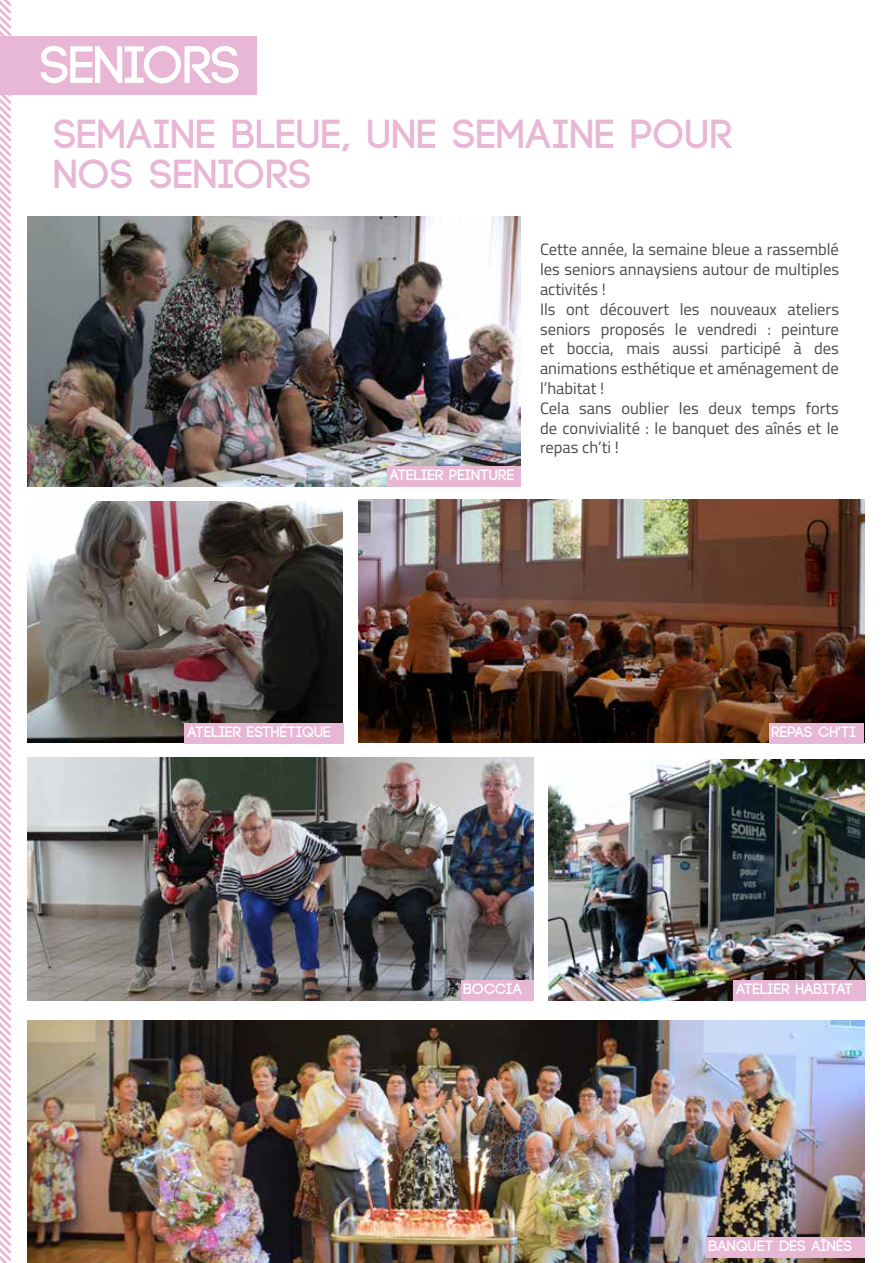
<style>
.page{position:relative;width:893px;height:1263px;background:#fff}
.page>*{position:absolute;margin:0;border:0;box-sizing:border-box;transform-origin:0 0}
.t1{font:700 52.5px "Code";color:#fff}
.t2{font:700 40.5px/40.5px "Code";letter-spacing:.03em;color:#e9b7d6}
.t3{font:16.5px/19.8px "Titillium";color:#4a4a49}
.t4{font:700 15px "Code";letter-spacing:.03em;color:#fff}
</style>
<div class="page">
<svg style="left:0;top:0;width:12px;height:1263px"></svg>
<div style="left:0;top:36px;width:256px;height:59px;background:#e9b7d6"></div>
<img style="left:27px;top:216px;width:494px;height:270px">
<img style="left:27px;top:1020px;width:837px;height:243px">
<img style="left:28px;top:758px;width:505px;height:243px">
<img style="left:358px;top:500px;width:506px;height:242px">
<img style="left:548px;top:760px;width:316px;height:241px">
<img style="left:27px;top:502px;width:316px;height:241px">
<div style="left:387px;top:466px;width:134px;height:21px;background:#e9b7d6"></div>
<div style="left:770px;top:723px;width:94px;height:21px;background:#e9b7d6"></div>
<div style="left:184px;top:723px;width:159px;height:21px;background:#e9b7d6"></div>
<div style="left:462px;top:980px;width:72px;height:21px;background:#e9b7d6"></div>
<div style="left:733px;top:980px;width:132px;height:21px;background:#e9b7d6"></div>
<div style="left:705px;top:1237px;width:159px;height:21px;background:#e9b7d6"></div>
<h1 class="t1" style="left:40px;top:38px;width:201px">SENIORS</h1>
<h2 class="t2" style="left:54px;top:115px;width:679px">SEMAINE BLEUE, UNE SEMAINE POUR<br>NOS SENIORS</h2>
<p class="t4" style="left:390px;top:467px;width:125px">ATELIER PEINTURE</p>
<p class="t3" style="left:540px;top:239px;width:300px">Cette année, la semaine bleue a rassemblé les seniors annaysiens autour de multiples activités !<br>Ils ont découvert les nouveaux ateliers seniors proposés le vendredi : peinture et boccia, mais aussi participé à des animations esthétique et aménagement de l’habitat !<br>Cela sans oublier les deux temps forts de convivialité : le banquet des aînés et le repas ch’ti !</p>
<p class="t4" style="left:188px;top:724px;width:144px">ATELIER ESTHÉTIQUE</p>
<p class="t4" style="left:772px;top:724px;width:86px">REPAS CH'TI</p>
<p class="t4" style="left:463px;top:981px;width:60px">BOCCIA</p>
<p class="t4" style="left:736px;top:981px;width:118px">ATELIER HABITAT</p>
<p class="t4" style="left:709px;top:1238px;width:145px">BANQUET DES AÎNÉS</p>
</div>
